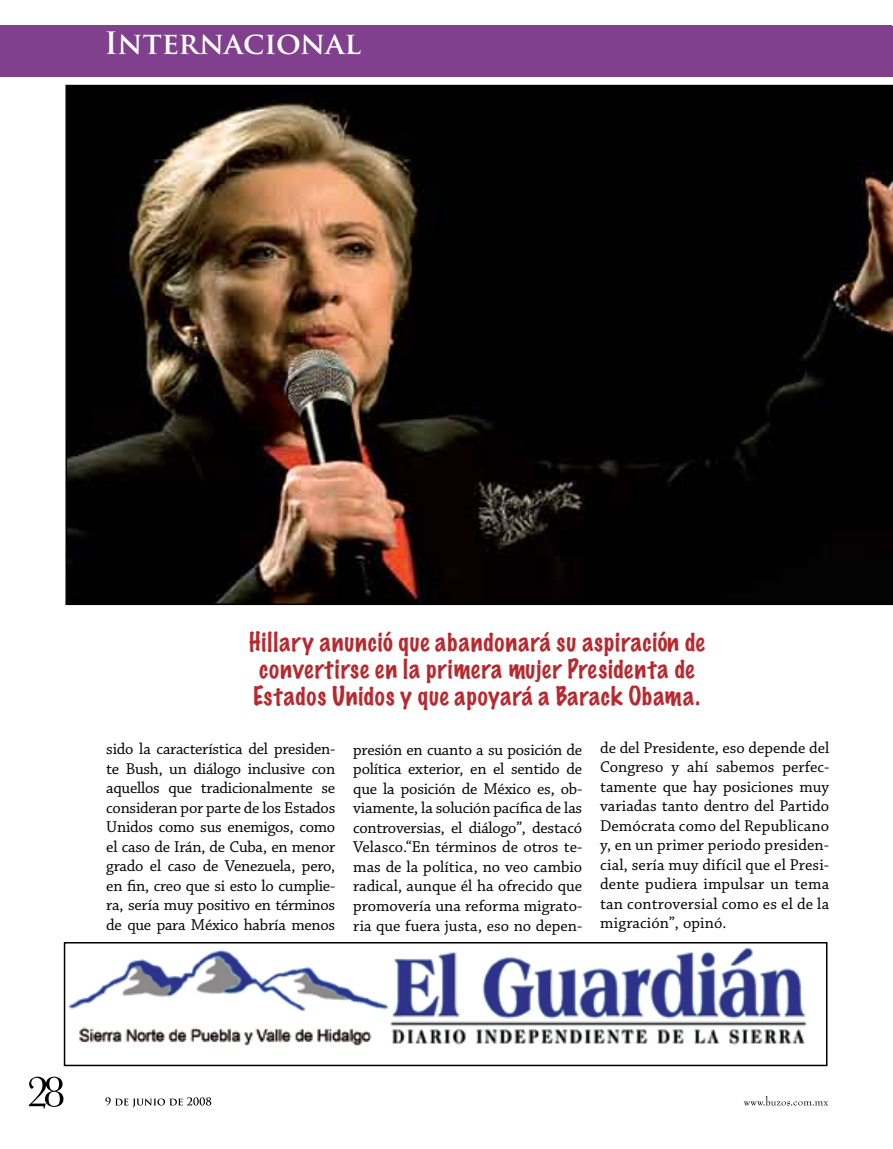
<style>
.page{position:relative;width:893px;height:1149px;background:#fff}
.page>*{position:absolute;margin:0;border:0;box-sizing:border-box;transform-origin:0 0}
.t1{font:700 30px "Trajan Pro";color:#fff}
.t2{font:100 24px/27px "Marker Felt";letter-spacing:.04em;color:#b8292f}
.t3{font:16.5px/19.5px "Chaparral Pro";color:#000;text-align:justify}
</style>
<div class="page">
<svg style="left:29px;top:1076px;width:34px;height:32px"></svg>
<svg style="left:105px;top:1097px;width:106px;height:10px"></svg>
<svg style="left:744px;top:1096px;width:84px;height:9px"></svg>
<img style="left:68px;top:948px;width:739px;height:98px">
<div style="left:64px;top:941px;width:763px;height:124px;border:2px solid #000"></div>
<svg style="left:65px;top:85px;width:828px;height:520px;background:#201812"></svg>
<div style="left:0;top:26px;width:893px;height:50px;background:#80408d"></div>
<h1 class="t1" style="left:105px;top:25px;width:258px">Internacional</h1>
<h2 class="t2" style="left:249px;top:626px;width:457px">Hillary anunció que abandonará su aspiración de convertirse en la primera mujer Presidenta de<br>Estados Unidos y que apoyará a Barack Obama.</h2>
<p class="t3" style="left:106px;top:739px;width:230px">sido la característica del presiden&shy;te Bush, un diálogo inclusive con aquellos que tradicionalmente se consideran por parte de los Estados Unidos como sus enemigos, como el caso de Irán, de Cuba, en menor grado el caso de Venezuela, pero, en fin, creo que si esto lo cumplie&shy;ra, sería muy positivo en términos de que para México habría menos</p>
<p class="t3" style="left:353px;top:740px;width:230px">presión en cuanto a su posición de política exterior, en el sentido de que la posición de México es, ob&shy;viamente, la solución pacífica de las controversias, el diálogo”, destacó Velasco.“En términos de otros te&shy;mas de la política, no veo cambio radical, aunque él ha ofrecido que promovería una reforma migrato&shy;ria que fuera justa, eso no depen-</p>
<p class="t3" style="left:600px;top:738px;width:230px">de del Presidente, eso depende del Congreso y ahí sabemos perfec&shy;tamente que hay posiciones muy variadas tanto dentro del Partido Demócrata como del Republicano y, en un primer periodo presiden&shy;cial, sería muy difícil que el Presi&shy;dente pudiera impulsar un tema tan controversial como es el de la migración”, opinó.</p>
</div>
